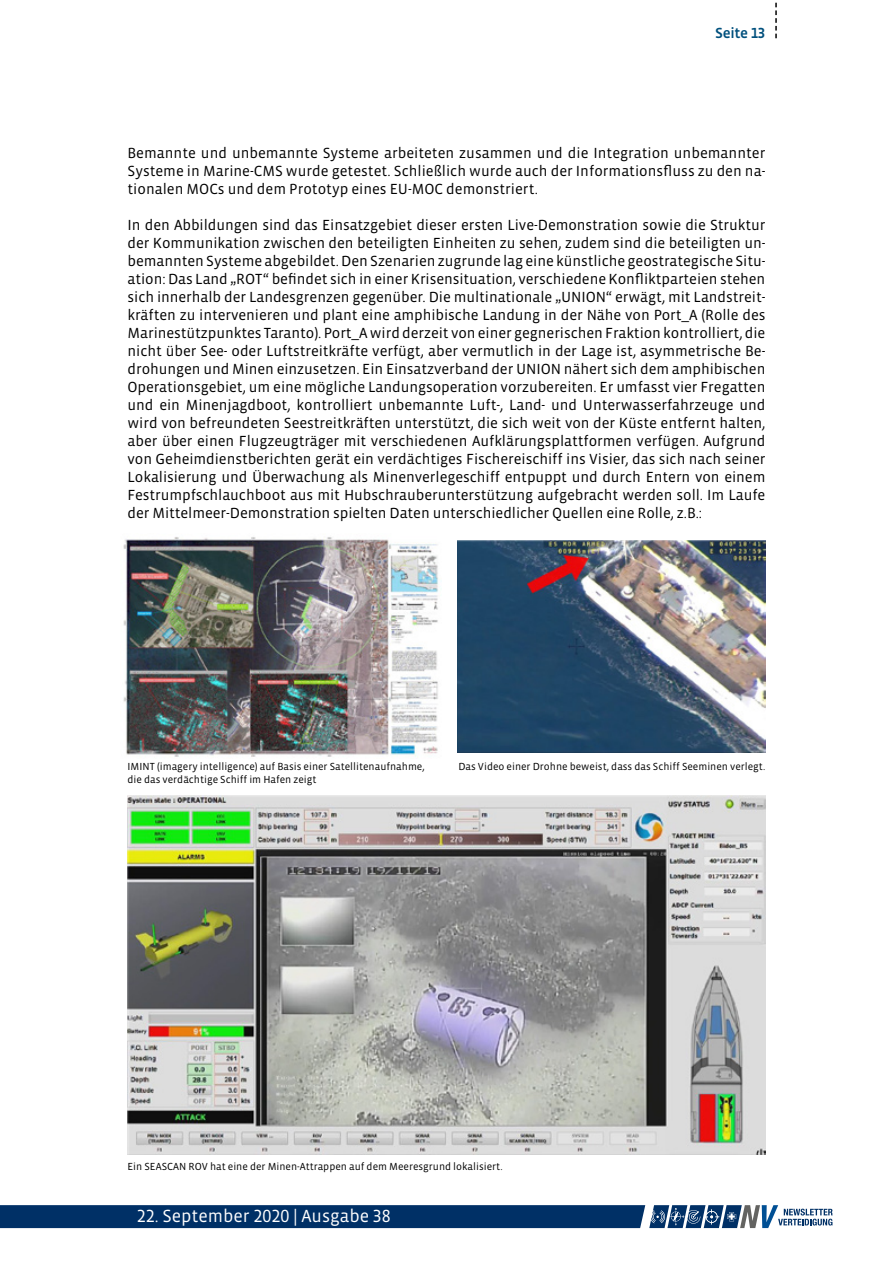
<style>
.page{position:relative;width:893px;height:1263px;background:#fff}
.page>*{position:absolute;margin:0;border:0;box-sizing:border-box;transform-origin:0 0}
.t1{font:18px "Vista Sans OTCE";color:#fff}
.t2{font:15px/18px "Vista Sans OTCE";color:#000;text-align:justify}
.t3{font:500 15px "Vista Sans OTCE";letter-spacing:-.02em;color:#00507d}
.t4{font:10.5px/12.6px "Vista Sans OTCE";color:#000}
</style>
<div class="page">
<img style="left:128px;top:795px;width:637px;height:359px">
<img style="left:123px;top:537px;width:318px;height:221px">
<img style="left:457px;top:540px;width:308px;height:213px">
<svg style="left:0;top:1205px;width:833px;height:24px;background:#264e7c"></svg>
<svg style="left:775px;top:2px;width:2px;height:36px"></svg>
<p class="t3" style="left:715px;top:25px;width:52px">Seite 13</p>
<p class="t2" style="left:128px;top:144px;width:639px">Bemannte und unbemannte Systeme arbeiteten zusammen und die Integration unbemannter Systeme in Marine-CMS wurde getestet. Schließlich wurde auch der Informationsfluss zu den na&shy;tionalen MOCs und dem Prototyp eines EU-MOC demonstriert.</p>
<p class="t2" style="left:128px;top:216px;width:639px">In den Abbildungen sind das Einsatzgebiet dieser ersten Live-Demonstration sowie die Struktur der Kommunikation zwischen den beteiligten Einheiten zu sehen, zudem sind die beteiligten un&shy;bemannten Systeme abgebildet. Den Szenarien zugrunde lag eine künstliche geostrategische Situ&shy;ation: Das Land „ROT“ befindet sich in einer Krisensituation, verschiedene Konfliktparteien stehen sich innerhalb der Landesgrenzen gegenüber. Die multinationale „UNION“ erwägt, mit Landstreit&shy;kräften zu intervenieren und plant eine amphibische Landung in der Nähe von Port_A (Rolle des Marinestützpunktes Taranto). Port_A wird derzeit von einer gegnerischen Fraktion kontrolliert, die nicht über See- oder Luftstreitkräfte verfügt, aber vermutlich in der Lage ist, asymmetrische Be&shy;drohungen und Minen einzusetzen. Ein Einsatzverband der UNION nähert sich dem amphibischen Operationsgebiet, um eine mögliche Landungsoperation vorzubereiten. Er umfasst vier Fregatten und ein Minenjagdboot, kontrolliert unbemannte Luft-, Land- und Unterwasserfahrzeuge und wird von befreundeten Seestreitkräften unterstützt, die sich weit von der Küste entfernt halten, aber über einen Flugzeugträger mit verschiedenen Aufklärungsplattformen verfügen. Aufgrund von Geheimdienstberichten gerät ein verdächtiges Fischereischiff ins Visier, das sich nach seiner Lokalisierung und Überwachung als Minenverlegeschiff entpuppt und durch Entern von einem Festrumpfschlauchboot aus mit Hubschrauberunterstützung aufgebracht werden soll. Im Laufe der Mittelmeer-Demonstration spielten Daten unterschiedlicher Quellen eine Rolle, z.B.:</p>
<p class="t4" style="left:128px;top:760px;width:299px">IMINT (imagery intelligence) auf Basis einer Satellitenaufnahme, die das verdächtige Schiff im Hafen zeigt</p>
<p class="t4" style="left:458px;top:760px;width:309px">Das Video einer Drohne beweist, dass das Schiff Seeminen verlegt.</p>
<p class="t4" style="left:128px;top:1160px;width:377px">Ein SEASCAN ROV hat eine der Minen-Attrappen auf dem Meeresgrund lokalisiert.</p>
<p class="t1" style="left:137px;top:1205px;width:255px">22. September 2020 | Ausgabe 38</p>
</div>
